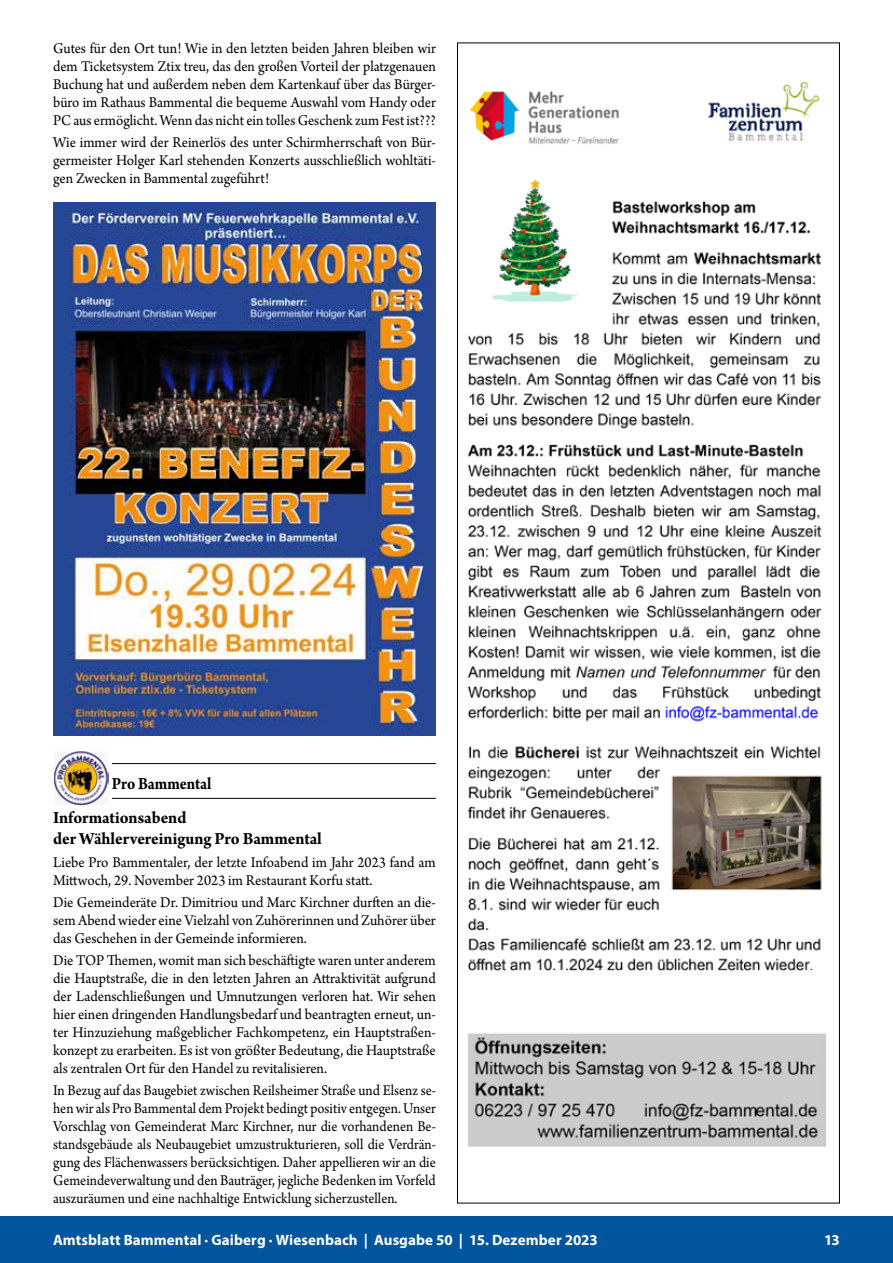
<style>
.page{position:relative;width:893px;height:1263px;background:#fff}
.page>*{position:absolute;margin:0;border:0;box-sizing:border-box;transform-origin:0 0}
.t1{font:700 18px "Arno Pro";letter-spacing:-.005em;color:#000;scale:.95 1}
.t2{font:700 18px/33.8px "Arno Pro";letter-spacing:-.005em;color:#000;scale:.88 1}
.t3{font:15.75px/18px "Arno Pro";color:#000;text-align:justify;scale:.95 1}
.t4{font:15.75px/18px "Arno Pro";color:#000;text-align:justify;scale:.92 1}
.t5{font:15.75px/18px "Arno Pro";color:#000;text-align:justify;scale:.94 1}
.t6{font:700 15px "Myriad Pro";letter-spacing:.005em;color:#fff}
</style>
<div class="page">
<div style="left:0;top:1216px;width:893px;height:47px;background:#00559d"></div>
<hr style="left:53px;top:763px;width:383px;height:1px;background:#000">
<hr style="left:53px;top:798px;width:383px;height:1px;background:#000">
<img style="left:53px;top:202px;width:383px;height:533px">
<div style="left:53px;top:749px;width:59px;height:56px;background:#fff"></div>
<img style="left:53px;top:751px;width:55px;height:54px">
<img style="left:467px;top:81px;width:360px;height:1066px">
<p class="t5" style="left:53px;top:40px;width:409px">Gutes für den Ort tun! Wie in den letzten beiden Jahren bleiben wir dem Ticketsystem Ztix treu, das den großen Vorteil der platzgenauen Buchung hat und außerdem neben dem Kartenkauf über das Bürger&shy;büro im Rathaus Bammental die bequeme Auswahl vom Handy oder PC aus ermöglicht. Wenn das nicht ein tolles Geschenk zum Fest ist???</p>
<p class="t3" style="left:53px;top:135px;width:404px">Wie immer wird der Reinerlös des unter Schirmherrschaft von Bür&shy;germeister Holger Karl stehenden Konzerts ausschließlich wohltäti&shy;gen Zwecken in Bammental zugeführt!</p>
<p class="t2" style="left:53px;top:768px;width:181px;text-indent:59px">Pro Bammental<br>Informationsabend</p>
<p class="t1" style="left:53px;top:828px;width:284px">der Wählervereinigung Pro Bammental</p>
<p class="t3" style="left:53px;top:853px;width:404px">Liebe Pro Bammentaler, der letzte Infoabend im Jahr 2023 fand am<br>Mittwoch, 29. November 2023 im Restaurant Korfu statt.</p>
<p class="t3" style="left:53px;top:894px;width:404px">Die Gemeinderäte Dr. Dimitriou und Marc Kirchner durften an die&shy;sem Abend wieder eine Vielzahl von Zuhörerinnen und Zuhörer über das Geschehen in der Gemeinde informieren.</p>
<p class="t3" style="left:53px;top:952px;width:404px">Die TOP Themen, womit man sich beschäftigte waren unter anderem die Hauptstraße, die in den letzten Jahren an Attraktivität aufgrund der Ladenschließungen und Umnutzungen verloren hat. Wir sehen hier einen dringenden Handlungsbedarf und beantragten erneut, un&shy;ter Hinzuziehung maßgeblicher Fachkompetenz, ein Hauptstraßen&shy;konzept zu erarbeiten. Es ist von größter Bedeutung, die Hauptstraße als zentralen Ort für den Handel zu revitalisieren.</p>
<p class="t4" style="left:53px;top:1082px;width:417px">In Bezug auf das Baugebiet zwischen Reilsheimer Straße und Elsenz se&shy;hen wir als Pro Bammental dem Projekt bedingt positiv entgegen. Unser Vorschlag von Gemeinderat Marc Kirchner, nur die vorhandenen Be&shy;standsgebäude als Neubaugebiet umzustrukturieren, soll die Verdrän&shy;gung des Flächenwassers berücksichtigen. Daher appellieren wir an die Gemeindeverwaltung und den Bauträger, jegliche Bedenken im Vorfeld auszuräumen und eine nachhaltige Entwicklung sicherzustellen.</p>
<p class="t6" style="left:53px;top:1230px;width:546px">Amtsblatt Bammental · Gaiberg · Wiesenbach | Ausgabe 50 | 15. Dezember 2023</p>
<p class="t6" style="left:824px;top:1230px;width:17px">13</p>
</div>
